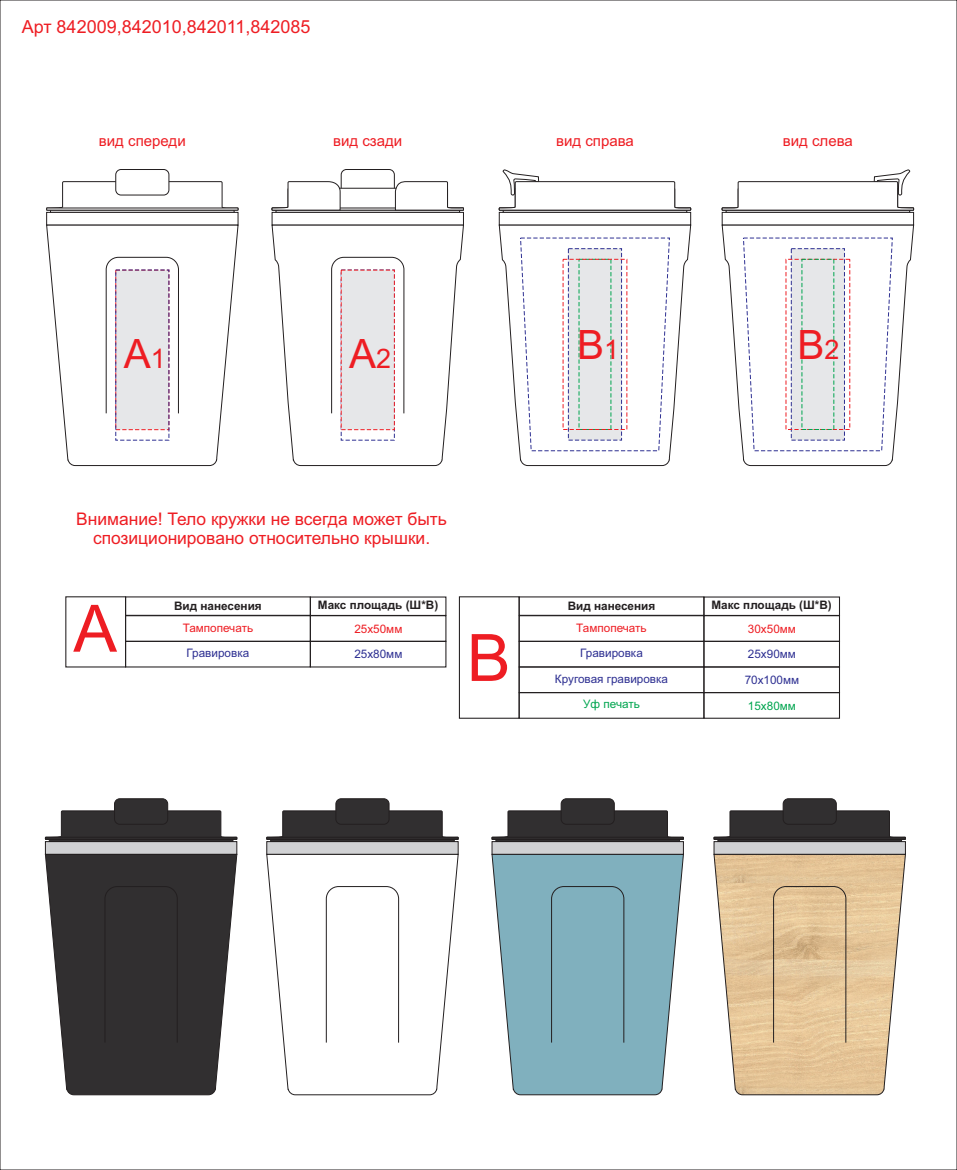
<style>
.page{position:relative;width:957px;height:1170px;background:#fff}
.page>*{position:absolute;margin:0;border:0;box-sizing:border-box;transform-origin:0 0}
.t1{font:65.32px "Arial";color:#ee1d23}
.t2{font:40.42px "Arial";color:#ee1d23}
.t3{font:26.92px "Arial";color:#ee1d23}
.t4{font:18px "Arial";color:#ee1d23}
.t5{font:17.4px/19.4px "Arial";color:#ee1d23;text-align:center}
.t6{font:15px "Arial";color:#ee1d23}
.t7{font:11.7px/25.6px "Arial";color:#2e3092;text-align:center}
.t8{font:700 11.7px "Arial";color:#231f20}
.t9{font:11.7px "Arial";color:#ee1d23}
.t10{font:11.7px "Arial";color:#00a54f}
.s1{font-size:26.92px}
</style>
<div class="page">
<div style="left:341px;top:169px;width:53px;height:26px;background:#fff;border:1px solid #231f20;border-radius:5px"></div>
<div style="left:459px;top:596px;width:61px;height:122px;border:1px solid #231f20"></div>
<div style="left:125px;top:615px;width:186px;height:26px;border:1px solid #231f20"></div>
<div style="left:518px;top:615px;width:186px;height:26px;border:1px solid #231f20"></div>
<div style="left:125px;top:640px;width:186px;height:27px;border:1px solid #231f20"></div>
<div style="left:518px;top:640px;width:186px;height:27px;border:1px solid #231f20"></div>
<div style="left:518px;top:666px;width:186px;height:27px;border:1px solid #231f20"></div>
<div style="left:518px;top:692px;width:186px;height:26px;border:1px solid #231f20"></div>
<div style="left:310px;top:615px;width:136px;height:26px;border:1px solid #231f20"></div>
<div style="left:703px;top:615px;width:137px;height:26px;border:1px solid #231f20"></div>
<div style="left:310px;top:640px;width:136px;height:27px;border:1px solid #231f20"></div>
<div style="left:703px;top:640px;width:137px;height:27px;border:1px solid #231f20"></div>
<div style="left:703px;top:666px;width:137px;height:27px;border:1px solid #231f20"></div>
<div style="left:703px;top:692px;width:137px;height:26px;border:1px solid #231f20"></div>
<div style="left:116px;top:169px;width:53px;height:26px;background:#fff;border:1px solid #231f20;border-radius:5px"></div>
<div style="left:114px;top:798px;width:54px;height:26px;background:#312f30;border:1px solid #231f20;border-radius:5px"></div>
<div style="left:336px;top:798px;width:53px;height:26px;background:#312f30;border:1px solid #231f20;border-radius:5px"></div>
<div style="left:561px;top:798px;width:53px;height:26px;background:#312f30;border:1px solid #231f20;border-radius:5px"></div>
<div style="left:783px;top:798px;width:53px;height:26px;background:#312f30;border:1px solid #231f20;border-radius:5px"></div>
<svg style="left:46px;top:181px;width:192px;height:44px"></svg>
<svg style="left:45px;top:810px;width:192px;height:43px"></svg>
<svg style="left:266px;top:810px;width:192px;height:43px"></svg>
<svg style="left:491px;top:810px;width:193px;height:43px"></svg>
<svg style="left:713px;top:810px;width:193px;height:43px"></svg>
<div style="left:46px;top:208px;width:192px;height:2px;background:#fff;border:1px solid #231f20"></div>
<div style="left:45px;top:837px;width:192px;height:2px;background:#312f30;border:1px solid #231f20"></div>
<div style="left:266px;top:837px;width:192px;height:2px;background:#312f30;border:1px solid #231f20"></div>
<div style="left:492px;top:837px;width:191px;height:2px;background:#312f30;border:1px solid #231f20"></div>
<div style="left:714px;top:837px;width:191px;height:2px;background:#312f30;border:1px solid #231f20"></div>
<svg style="left:272px;top:225px;width:192px;height:241px"></svg>
<svg style="left:499px;top:225px;width:192px;height:241px"></svg>
<svg style="left:721px;top:225px;width:193px;height:241px"></svg>
<svg style="left:46px;top:225px;width:192px;height:241px"></svg>
<svg style="left:45px;top:853px;width:192px;height:242px;background:#504e4f"></svg>
<svg style="left:266px;top:853px;width:192px;height:242px"></svg>
<svg style="left:491px;top:853px;width:193px;height:242px;background:#91b8c4"></svg>
<svg style="left:713px;top:853px;width:193px;height:242px;background:#e4caa5"></svg>
<div style="left:105px;top:886px;width:73px;height:156px;background:#312f30"></div>
<svg style="left:326px;top:886px;width:73px;height:156px"></svg>
<div style="left:551px;top:886px;width:73px;height:156px;background:#80b0be"></div>
<svg style="left:773px;top:886px;width:73px;height:156px;background:#debf94"></svg>
<svg style="left:272px;top:181px;width:192px;height:44px"></svg>
<svg style="left:499px;top:169px;width:192px;height:56px"></svg>
<svg style="left:722px;top:169px;width:192px;height:56px"></svg>
<svg style="left:106px;top:257px;width:73px;height:173px"></svg>
<svg style="left:520px;top:237px;width:150px;height:214px"></svg>
<svg style="left:743px;top:237px;width:149px;height:214px"></svg>
<svg style="left:331px;top:257px;width:73px;height:173px"></svg>
<p class="t4" style="left:22px;top:20px;width:290px">Арт 842009,842010,842011,842085</p>
<p class="t6" style="left:99px;top:135px;width:88px">вид спереди</p>
<p class="t6" style="left:333px;top:135px;width:71px">вид сзади</p>
<p class="t6" style="left:556px;top:135px;width:79px">вид справа</p>
<p class="t6" style="left:783px;top:135px;width:72px">вид слева</p>
<h2 class="t2" style="left:124px;top:338px;width:43px">А<span class="s1">1</span></h2>
<h2 class="t2" style="left:349px;top:338px;width:28px">А</h2>
<h2 class="t2" style="left:577px;top:329px;width:43px">В<span class="s1">1</span></h2>
<h3 class="t3" style="left:376px;top:348px;width:16px">2</h3>
<p class="t5" style="left:76px;top:510px;width:372px">Внимание! Тело кружки не всегда может быть спозиционировано относительно крышки.</p>
<h2 class="t2" style="left:797px;top:329px;width:43px">В<span class="s1">2</span></h2>
<h1 class="t1" style="left:73px;top:604px;width:45px">А</h1>
<p class="t8" style="left:174px;top:601px;width:89px">Вид нанесения</p>
<p class="t8" style="left:318px;top:600px;width:122px">Макс площадь (Ш*В)</p>
<p class="t8" style="left:568px;top:601px;width:89px">Вид нанесения</p>
<p class="t8" style="left:711px;top:600px;width:122px">Макс площадь (Ш*В)</p>
<p class="t9" style="left:183px;top:623px;width:72px">Тампопечать</p>
<p class="t9" style="left:576px;top:623px;width:72px">Тампопечать</p>
<p class="t7" style="left:187px;top:641px;width:64px">Гравировка</p>
<p class="t7" style="left:555px;top:641px;width:115px">Гравировка<br>Круговая гравировка</p>
<p class="t10" style="left:583px;top:699px;width:58px">Уф печать</p>
<p class="t9" style="left:354px;top:624px;width:50px">25х50мм</p>
<p class="t9" style="left:748px;top:624px;width:50px">30х50мм</p>
<p class="t7" style="left:354px;top:642px;width:50px">25х80мм</p>
<p class="t7" style="left:744px;top:642px;width:56px;text-align:left">25х90мм<br>70х100мм</p>
<p class="t10" style="left:748px;top:701px;width:50px">15х80мм</p>
<h1 class="t1" style="left:467px;top:633px;width:45px">В</h1>
</div>
